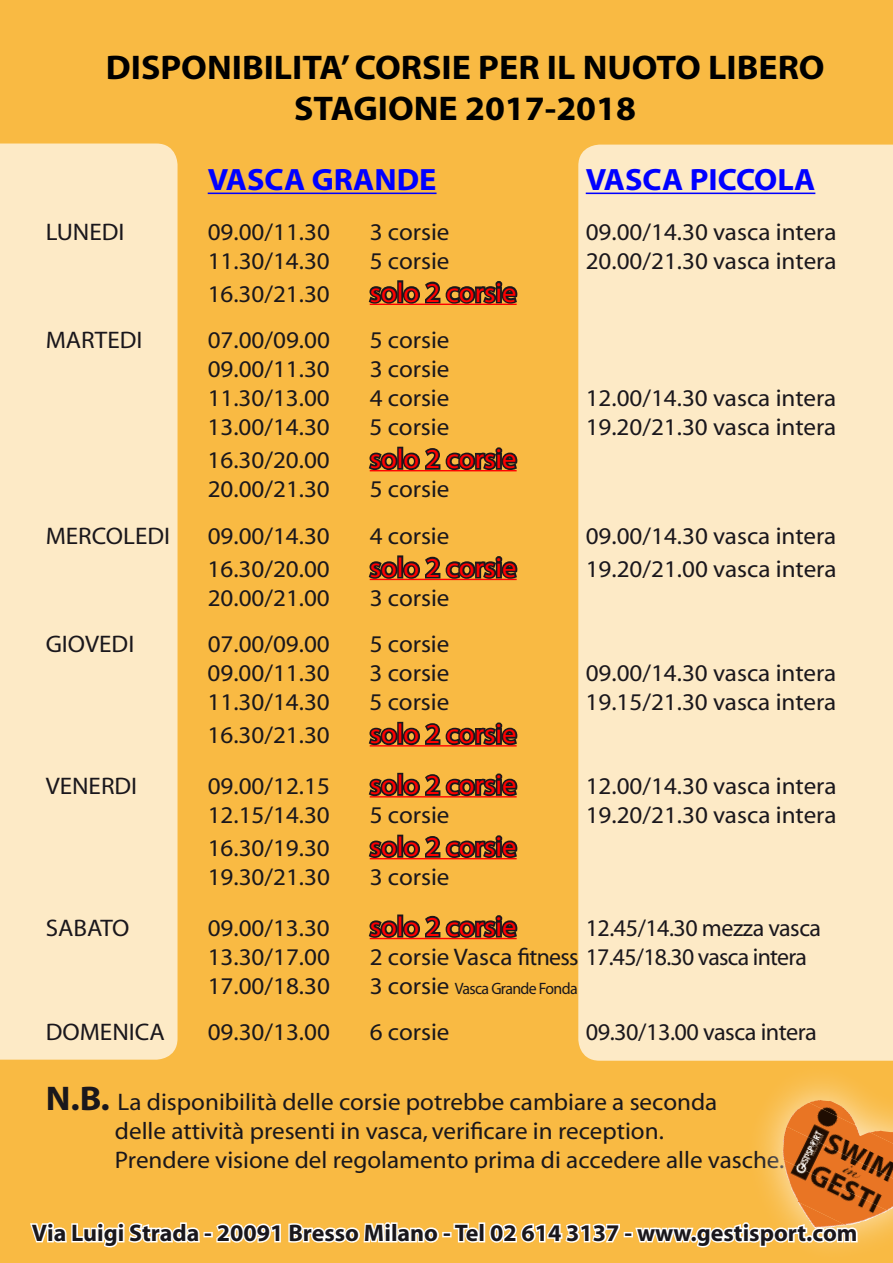
<style>
.page{position:relative;width:893px;height:1263px;background:#f9ba43}
.page>*{position:absolute;margin:0;border:0;box-sizing:border-box;transform-origin:0 0}
.t1{font:700 34.35px/41.2px "Myriad";color:#000;text-align:center;scale:1.05 1}
.t2{font:700 30.9px "Myriad";color:#00f;scale:1.05 1}
.t3{font:27.45px "Myriad";color:#f00;scale:1.05 1}
.t4{font:24px/28.8px "Myriad";color:#1a171c;scale:1.05 1}
.t5{font:700 24px "Myriad";color:#1a171c}
.t6{font:24px "Myriad";letter-spacing:-.02em;color:#1a171c}
.t7{font:24px "Myriad";letter-spacing:-.03em;color:#1a171c;scale:1.05 1}
.t8{font:16.5px "Myriad";color:#1a171c;scale:.96 1}
.s1{font-size:24px}
.s2{font-weight:700;font-size:34.35px}
</style>
<div class="page">
<div style="left:0;top:144px;width:178px;height:916px;background:#fdeac6"></div>
<div style="left:578px;top:145px;width:315px;height:916px;background:#fdeac6"></div>
<hr style="left:208px;top:193px;width:229px;height:1px;background:#00f">
<hr style="left:586px;top:193px;width:229px;height:1px;background:#00f">
<svg style="left:368px;top:280px;width:150px;height:25px"></svg>
<svg style="left:368px;top:446px;width:150px;height:26px"></svg>
<svg style="left:368px;top:555px;width:150px;height:25px"></svg>
<svg style="left:368px;top:721px;width:150px;height:26px"></svg>
<svg style="left:368px;top:772px;width:150px;height:26px"></svg>
<svg style="left:368px;top:834px;width:150px;height:26px"></svg>
<svg style="left:368px;top:914px;width:150px;height:25px"></svg>
<svg style="left:30px;top:1222px;width:90px;height:26px"></svg>
<div style="left:118px;top:1228px;width:6px;height:14px;border:3px solid #fff"></div>
<div style="left:118px;top:1222px;width:7px;height:7px;border:3px solid #fff;border-radius:50%"></div>
<svg style="left:128px;top:1222px;width:72px;height:21px"></svg>
<div style="left:204px;top:1232px;width:9px;height:5px;border:3px solid #fff"></div>
<svg style="left:216px;top:1222px;width:170px;height:21px"></svg>
<div style="left:384px;top:1228px;width:7px;height:14px;border:3px solid #fff"></div>
<div style="left:384px;top:1222px;width:7px;height:7px;border:3px solid #fff;border-radius:50%"></div>
<div style="left:391px;top:1222px;width:7px;height:20px;border:3px solid #fff"></div>
<svg style="left:395px;top:1222px;width:44px;height:21px"></svg>
<div style="left:442px;top:1232px;width:9px;height:5px;border:3px solid #fff"></div>
<svg style="left:453px;top:1222px;width:28px;height:21px"></svg>
<div style="left:479px;top:1222px;width:6px;height:20px;border:3px solid #fff"></div>
<svg style="left:489px;top:1223px;width:131px;height:20px"></svg>
<div style="left:624px;top:1232px;width:9px;height:5px;border:3px solid #fff"></div>
<svg style="left:634px;top:1033px;width:259px;height:215px"></svg>
<h1 class="t1" style="left:106px;top:48px;width:686px">DISPONIBILITA’ CORSIE PER IL NUOTO LI BERO<br>STAGIONE 2017-2018</h1>
<p class="t2" style="left:208px;top:164px;width:199px">VASCA GRANDE</p>
<p class="t2" style="left:586px;top:164px;width:220px">VASCA PICCOLA</p>
<p class="t4" style="left:46px;top:218px;width:25px">LUNEDI</p>
<p class="t4" style="left:208px;top:218px;width:118px">09.00/11.30</p>
<p class="t4" style="left:370px;top:218px;width:77px">3 corsie</p>
<p class="t4" style="left:586px;top:218px;width:240px">09.00/14.30 vasca intera</p>
<p class="t4" style="left:208px;top:247px;width:118px">11.30/14.30</p>
<p class="t4" style="left:370px;top:247px;width:77px">5 corsie</p>
<p class="t4" style="left:586px;top:247px;width:240px">20.00/21.30 vasca intera</p>
<p class="t4" style="left:208px;top:280px;width:118px">16.30/21.30</p>
<p class="t3" style="left:370px;top:279px;width:141px">solo 2 corsie</p>
<p class="t4" style="left:46px;top:327px;width:13px">MARTEDI</p>
<p class="t4" style="left:208px;top:327px;width:118px">07.00/09.00</p>
<p class="t4" style="left:370px;top:327px;width:77px">5 corsie</p>
<p class="t4" style="left:208px;top:356px;width:118px">09.00/11.30</p>
<p class="t4" style="left:370px;top:356px;width:77px">3 corsie</p>
<p class="t4" style="left:208px;top:385px;width:118px">11.30/13.00</p>
<p class="t4" style="left:370px;top:385px;width:77px">4 corsie</p>
<p class="t4" style="left:586px;top:385px;width:240px">12.00/14.30 vasca intera</p>
<p class="t4" style="left:208px;top:414px;width:118px">13.00/14.30</p>
<p class="t4" style="left:370px;top:414px;width:77px">5 corsie</p>
<p class="t4" style="left:586px;top:414px;width:240px">19.20/21.30 vasca intera</p>
<p class="t4" style="left:208px;top:447px;width:118px">16.30/20.00</p>
<p class="t3" style="left:370px;top:445px;width:141px">solo 2 corsie</p>
<p class="t4" style="left:208px;top:475px;width:118px">20.00/21.30</p>
<p class="t4" style="left:370px;top:475px;width:77px">5 corsie</p>
<p class="t4" style="left:46px;top:522px;width:16px">MERCO</p>
<p class="t4" style="left:123px;top:522px;width:21px">LEDI</p>
<p class="t4" style="left:208px;top:522px;width:118px">09.00/14.30</p>
<p class="t4" style="left:370px;top:522px;width:77px">4 corsie</p>
<p class="t4" style="left:586px;top:522px;width:240px">09.00/14.30 vasca intera</p>
<p class="t4" style="left:208px;top:555px;width:118px">16.30/20.00</p>
<p class="t3" style="left:370px;top:554px;width:141px">solo 2 corsie</p>
<p class="t4" style="left:586px;top:555px;width:240px">19.20/21.00 vasca intera</p>
<p class="t4" style="left:208px;top:584px;width:118px">20.00/21.00</p>
<p class="t4" style="left:370px;top:584px;width:77px">3 corsie</p>
<p class="t4" style="left:46px;top:631px;width:63px">GIOVEDI</p>
<p class="t4" style="left:208px;top:631px;width:118px">07.00/09.00</p>
<p class="t4" style="left:370px;top:631px;width:77px">5 corsie</p>
<p class="t4" style="left:208px;top:660px;width:118px">09.00/11.30</p>
<p class="t4" style="left:370px;top:660px;width:77px">3 corsie</p>
<p class="t4" style="left:586px;top:660px;width:240px">09.00/14.30 vasca intera</p>
<p class="t4" style="left:208px;top:689px;width:118px">11.30/14.30</p>
<p class="t4" style="left:370px;top:689px;width:77px">5 corsie</p>
<p class="t4" style="left:586px;top:689px;width:240px">19.15/21.30 vasca intera</p>
<p class="t4" style="left:208px;top:722px;width:118px">16.30/21.30</p>
<p class="t3" style="left:370px;top:720px;width:141px">solo 2 corsie</p>
<p class="t4" style="left:46px;top:773px;width:26px">VENERDI</p>
<p class="t4" style="left:208px;top:773px;width:118px">09.00/12.15</p>
<p class="t3" style="left:370px;top:771px;width:141px">solo 2 corsie</p>
<p class="t4" style="left:586px;top:773px;width:240px">12.00/14.30 vasca intera</p>
<p class="t4" style="left:208px;top:801px;width:118px">12.15/14.30</p>
<p class="t4" style="left:370px;top:801px;width:77px">5 corsie</p>
<p class="t4" style="left:586px;top:801px;width:240px">19.20/21.30 vasca intera</p>
<p class="t4" style="left:208px;top:834px;width:118px">16.30/19.30</p>
<p class="t3" style="left:370px;top:833px;width:141px">solo 2 corsie</p>
<p class="t4" style="left:208px;top:863px;width:118px">19.30/21.30</p>
<p class="t4" style="left:370px;top:863px;width:77px">3 corsie</p>
<p class="t4" style="left:46px;top:914px;width:53px">SABATO</p>
<p class="t4" style="left:208px;top:914px;width:118px">09.00/13.30</p>
<p class="t3" style="left:370px;top:913px;width:141px">solo 2 corsie</p>
<p class="t6" style="left:586px;top:916px;width:237px">12.45/14.30 mezza vasca</p>
<p class="t4" style="left:208px;top:943px;width:118px">13.30/17.00</p>
<p class="t7" style="left:370px;top:945px;width:418px">2 corsie Vasca fitness 17.45/18.30 vasca intera</p>
<p class="t4" style="left:208px;top:972px;width:118px">17.00/18.30</p>
<p class="t8" style="left:370px;top:980px;width:218px"><span class="s1">3 corsie</span> Vasca Grande Fonda</p>
<p class="t4" style="left:46px;top:1019px;width:14px">DOMENICA</p>
<p class="t4" style="left:208px;top:1019px;width:118px">09.30/13.00</p>
<p class="t4" style="left:370px;top:1019px;width:77px">6 corsie</p>
<p class="t6" style="left:586px;top:1020px;width:233px">09.30/13.00 vasca intera</p>
<p class="t4" style="left:115px;top:1089px;width:639px;text-indent:-69px"><span class="s2">N.B.</span> La disponibilità delle corsie potrebbe cambiare a seconda<br>delle attività presenti in vasca, verificare in reception.<br>Prendere visione del regolamento prima di accedere alle vasche.</p>
<p class="t5" style="left:32px;top:1220px;width:827px">Via Luigi Strada - 20091 Bresso Milano - Tel 02 614 3137 - www.gestisport.com</p>
</div>
